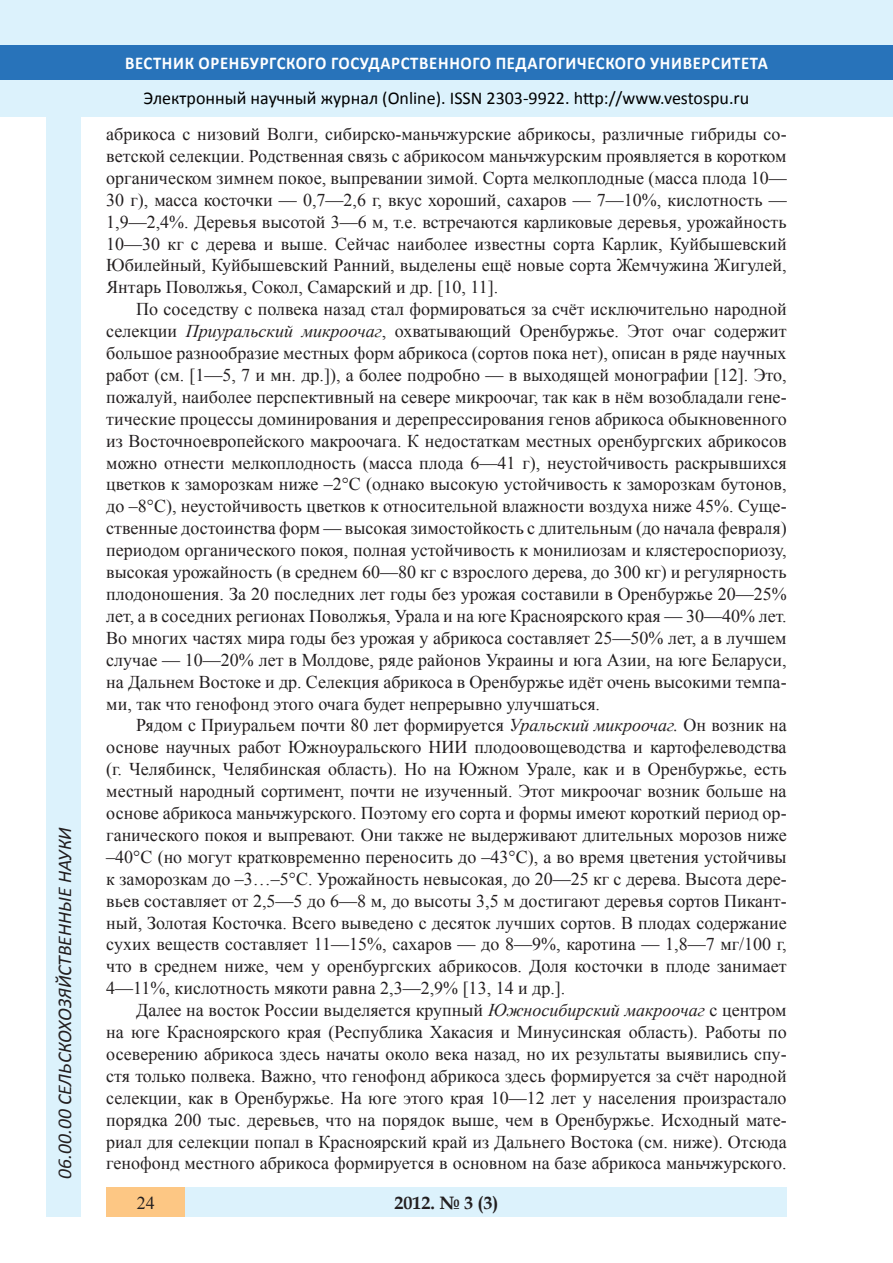
<style>
.page{position:relative;width:893px;height:1263px;background:#fff}
.page>*{position:absolute;margin:0;border:0;box-sizing:border-box;transform-origin:0 0}
.t1{font:italic 19.5px "Calibri";color:#231f20}
.Стиль2{font:18px/21.9px "Times New Roman";color:#231f20;text-align:justify}
.t2{font:18px "Calibri";color:#000}
.t3{font:700 18px "Calibri";letter-spacing:.04em;color:#fff;scale:.93 1}
.t4{font:700 18px "Book Antiqua";color:#231f20}
.s1{font-style:italic}
</style>
<div class="page">
<div style="left:0;top:0;width:893px;height:116px;background:#dcf2fc"></div>
<div style="left:0;top:45px;width:893px;height:34px;background:#2873ba"></div>
<div style="left:106px;top:1188px;width:681px;height:29px;background:#dcf2fc"></div>
<div style="left:106px;top:1188px;width:79px;height:29px;background:#fdc784"></div>
<div style="left:47px;top:116px;width:34px;height:1101px;background:#dcf2fc"></div>
<p class="t1" style="left:51px;top:1179px;width:353px;rotate:-90deg">06.00.00 СЕЛЬСКОХОЗЯЙСТВЕННЫЕ НАУКИ</p>
<p class="t3" style="left:125px;top:51px;width:693px">ВЕСТНИК ОРЕНБУРГСКОГО ГОСУДАРСТВЕННОГО ПЕДАГОГИЧЕСКОГО УНИВЕРСИТЕТА</p>
<p class="t2" style="left:144px;top:86px;width:607px">Электронный научный журнал (Online). ISSN 2303-9922. http://www.vestospu.ru</p>
<p class="Стиль2" style="left:106px;top:123px;width:682px">абрикоса с низовий Волги, сибирско-маньчжурские абрикосы, различные гибриды со&shy;ветской селекции. Родственная связь с абрикосом маньчжурским проявляется в коротком органическом зимнем покое, выпревании зимой. Сорта мелкоплодные (масса плода 10— 30 г), масса косточки — 0,7—2,6 г, вкус хороший, сахаров — 7—10%, кислотность — 1,9—2,4%. Деревья высотой 3—6 м, т.е. встречаются карликовые деревья, урожайность 10—30 кг с дерева и выше. Сейчас наиболее известны сорта Карлик, Куйбышевский Юбилейный, Куйбышевский Ранний, выделены ещё новые сорта Жемчужина Жигулей, Янтарь Поволжья, Сокол, Самарский и др. [10, 11].</p>
<p class="Стиль2" style="left:106px;top:298px;width:682px;text-indent:30px">По соседству с полвека назад стал формироваться за счёт исключительно народной селекции <span class="s1">Приуральский микроочаг</span>, охватывающий Оренбуржье. Этот очаг содержит большое разнообразие местных форм абрикоса (сортов пока нет), описан в ряде научных работ (см. [1—5, 7 и мн. др.]), а более подробно — в выходящей монографии [12]. Это, пожалуй, наиболее перспективный на севере микроочаг, так как в нём возобладали гене&shy;тические процессы доминирования и дерепрессирования генов абрикоса обыкновенного из Восточноевропейского макроочага. К недостаткам местных оренбургских абрикосов можно отнести мелкоплодность (масса плода 6—41 г), неустойчивость раскрывшихся цветков к заморозкам ниже –2°С (однако высокую устойчивость к заморозкам бутонов, до –8°С), неустойчивость цветков к относительной влажности воздуха ниже 45%. Суще&shy;ственные достоинства форм — высокая зимостойкость с длительным (до начала февраля) периодом органического покоя, полная устойчивость к монилиозам и клястероспориозу, высокая урожайность (в среднем 60—80 кг с взрослого дерева, до 300 кг) и регулярность плодоношения. За 20 последних лет годы без урожая составили в Оренбуржье 20—25% лет, а в соседних регионах Поволжья, Урала и на юге Красноярского края — 30—40% лет.<br>Во многих частях мира годы без урожая у абрикоса составляет 25—50% лет, а в лучшем случае — 10—20% лет в Молдове, ряде районов Украины и юга Азии, на юге Беларуси, на Дальнем Востоке и др. Селекция абрикоса в Оренбуржье идёт очень высокими темпа&shy;ми, так что генофонд этого очага будет непрерывно улучшаться.</p>
<p class="Стиль2" style="left:106px;top:714px;width:682px;text-indent:30px">Рядом с Приуральем почти 80 лет формируется <span class="s1">Уральский микроочаг.</span> Он возник на основе научных работ Южноуральского НИИ плодоовощеводства и картофелеводства (г. Челябинск, Челябинская область). Но на Южном Урале, как и в Оренбуржье, есть местный народный сортимент, почти не изученный. Этот микроочаг возник больше на основе абрикоса маньчжурского. Поэтому его сорта и формы имеют короткий период ор&shy;ганического покоя и выпревают. Они также не выдерживают длительных морозов ниже –40°С (но могут кратковременно переносить до –43°С), а во время цветения устойчивы к заморозкам до –3…–5°С. Урожайность невысокая, до 20—25 кг с дерева. Высота дере&shy;вьев составляет от 2,5—5 до 6—8 м, до высоты 3,5 м достигают деревья сортов Пикант&shy;ный, Золотая Косточка. Всего выведено с десяток лучших сортов. В плодах содержание сухих веществ составляет 11—15%, сахаров — до 8—9%, каротина — 1,8—7 мг/100 г, что в среднем ниже, чем у оренбургских абрикосов. Доля косточки в плоде занимает 4—11%, кислотность мякоти равна 2,3—2,9% [13, 14 и др.].</p>
<p class="Стиль2" style="left:106px;top:999px;width:682px;text-indent:30px">Далее на восток России выделяется крупный <span class="s1">Южносибирский макроочаг</span> с центром на юге Красноярского края (Республика Хакасия и Минусинская область). Работы по осеверению абрикоса здесь начаты около века назад, но их результаты выявились спу&shy;стя только полвека. Важно, что генофонд абрикоса здесь формируется за счёт народной селекции, как в Оренбуржье. На юге этого края 10—12 лет у населения произрастало порядка 200 тыс. деревьев, что на порядок выше, чем в Оренбуржье. Исходный мате&shy;риал для селекции попал в Красноярский край из Дальнего Востока (см. ниже). Отсюда генофонд местного абрикоса формируется в основном на базе абрикоса маньчжурского.</p>
<p class="Стиль2" style="left:137px;top:1191px;width:19px">24</p>
<p class="t4" style="left:394px;top:1190px;width:106px">2012. № 3 (3)</p>
</div>
